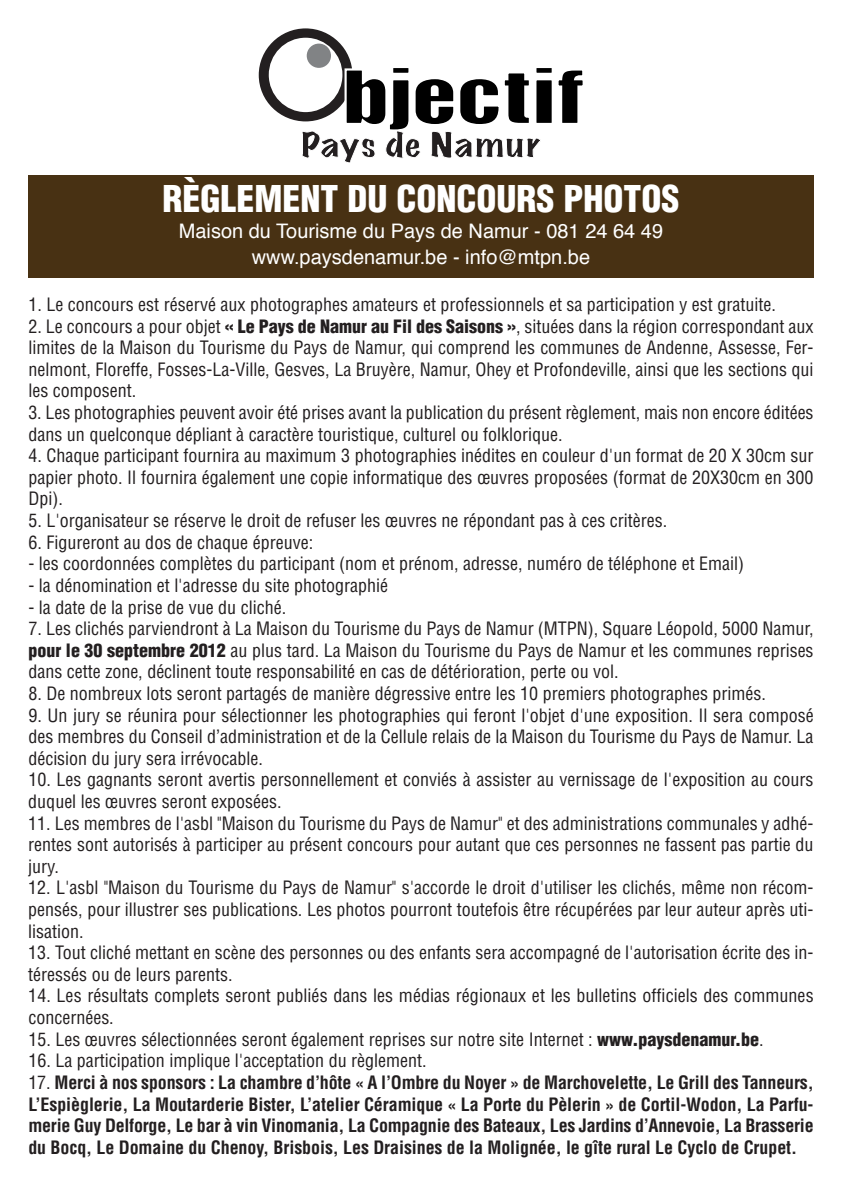
<style>
.page{position:relative;width:842px;height:1191px;background:#fff}
.page>*{position:absolute;margin:0;border:0;box-sizing:border-box;transform-origin:0 0}
.t1{font:900 condensed 36px "Helvetica LT Std";color:#fff}
.t2{font:20px/26px "Helvetica";color:#fff;text-align:center}
.t3{font:condensed 18px/21.6px "Helvetica LT Std";color:#231f20;text-align:justify}
.t4{font:700 condensed 18px/21.6px "Helvetica LT Std";letter-spacing:-.005em;color:#231f20;text-align:justify}
.s1{font-weight:900}
.s2{font-weight:400}
</style>
<div class="page">
<svg style="left:258px;top:28px;width:325px;height:135px"></svg>
<div style="left:28px;top:176px;width:786px;height:102px;background:#483113"></div>
<h1 class="t1" style="left:162px;top:185px;width:519px">RÈGLEMENT DU CONCOURS PHOTOS</h1>
<p class="t2" style="left:179px;top:220px;width:486px">Maison du Tourisme du Pays de Namur - 081 24 64 49 www.paysdenamur.be - info@mtpn.be</p>
<p class="t3" style="left:28px;top:295px;width:749px">1. Le concours est réservé aux photographes amateurs et professionnels et sa participation y est gratuite.</p>
<p class="t3" style="left:28px;top:317px;width:787px">2. Le concours a pour objet <span class="s1">« Le Pays de Namur au Fil des Saisons »</span>, situées dans la région correspondant aux limites de la Maison du Tourisme du Pays de Namur, qui comprend les communes de Andenne, Assesse, Fer&shy;nelmont, Floreffe, Fosses-La-Ville, Gesves, La Bruyère, Namur, Ohey et Profondeville, ainsi que les sections qui les composent.</p>
<p class="t3" style="left:28px;top:403px;width:787px">3. Les photographies peuvent avoir été prises avant la publication du présent règlement, mais non encore éditées dans un quelconque dépliant à caractère touristique, culturel ou folklorique.</p>
<p class="t3" style="left:28px;top:446px;width:787px">4. Chaque participant fournira au maximum 3 photographies inédites en couleur d'un format de 20 X 30cm sur papier photo. Il fournira également une copie informatique des œuvres proposées (format de 20X30cm en 300<br>Dpi).</p>
<p class="t3" style="left:28px;top:511px;width:640px">5. L'organisateur se réserve le droit de refuser les œuvres ne répondant pas à ces critères.</p>
<p class="t3" style="left:28px;top:533px;width:286px">6. Figureront au dos de chaque épreuve:</p>
<p class="t3" style="left:28px;top:554px;width:717px">- les coordonnées complètes du participant (nom et prénom, adresse, numéro de téléphone et Email)</p>
<p class="t3" style="left:28px;top:576px;width:361px">- la dénomination et l'adresse du site photographié</p>
<p class="t3" style="left:28px;top:597px;width:259px">- la date de la prise de vue du cliché.</p>
<p class="t3" style="left:28px;top:619px;width:787px">7. Les clichés parviendront à La Maison du Tourisme du Pays de Namur (MTPN), Square Léopold, 5000 Namur, <span class="s1">pour le 30 septembre 2012</span> au plus tard. La Maison du Tourisme du Pays de Namur et les communes reprises dans cette zone, déclinent toute responsabilité en cas de détérioration, perte ou vol.</p>
<p class="t3" style="left:28px;top:684px;width:739px">8. De nombreux lots seront partagés de manière dégressive entre les 10 premiers photographes primés.</p>
<p class="t3" style="left:28px;top:705px;width:787px">9. Un jury se réunira pour sélectionner les photographies qui feront l'objet d'une exposition. Il sera composé des membres du Conseil d’administration et de la Cellule relais de la Maison du Tourisme du Pays de Namur. La décision du jury sera irrévocable.</p>
<p class="t3" style="left:28px;top:770px;width:787px">10. Les gagnants seront avertis personnellement et conviés à assister au vernissage de l'exposition au cours duquel les œuvres seront exposées.</p>
<p class="t3" style="left:28px;top:813px;width:787px">11. Les membres de l'asbl "Maison du Tourisme du Pays de Namur" et des administrations communales y adhé&shy;rentes sont autorisés à participer au présent concours pour autant que ces personnes ne fassent pas partie du jury.</p>
<p class="t3" style="left:28px;top:878px;width:787px">12. L'asbl "Maison du Tourisme du Pays de Namur" s'accorde le droit d'utiliser les clichés, même non récom&shy;pensés, pour illustrer ses publications. Les photos pourront toutefois être récupérées par leur auteur après uti&shy;lisation.</p>
<p class="t3" style="left:28px;top:943px;width:787px">13. Tout cliché mettant en scène des personnes ou des enfants sera accompagné de l'autorisation écrite des in&shy;téressés ou de leurs parents.</p>
<p class="t3" style="left:28px;top:986px;width:787px">14. Les résultats complets seront publiés dans les médias régionaux et les bulletins officiels des communes concernées.</p>
<p class="t3" style="left:28px;top:1029px;width:737px">15. Les œuvres sélectionnées seront également reprises sur notre site Internet : <span class="s1">www.paysdenamur.be</span>.</p>
<p class="t3" style="left:28px;top:1051px;width:400px">16. La participation implique l'acceptation du règlement.</p>
<p class="t4" style="left:28px;top:1073px;width:787px"><span class="s2">17.</span> Merci à nos sponsors : La chambre d’hôte « A l’Ombre du Noyer » de Marchovelette, Le Grill des Tanneurs, L’Espièglerie, La Moutarderie Bister, L’atelier Céramique « La Porte du Pèlerin » de Cortil-Wodon, La Parfu&shy;merie Guy Delforge, Le bar à vin Vinomania, La Compagnie des Bateaux, Les Jardins d’Annevoie, La Brasserie du Bocq, Le Domaine du Chenoy, Brisbois, Les Draisines de la Molignée, le gîte rural Le Cyclo de Crupet.</p>
</div>
